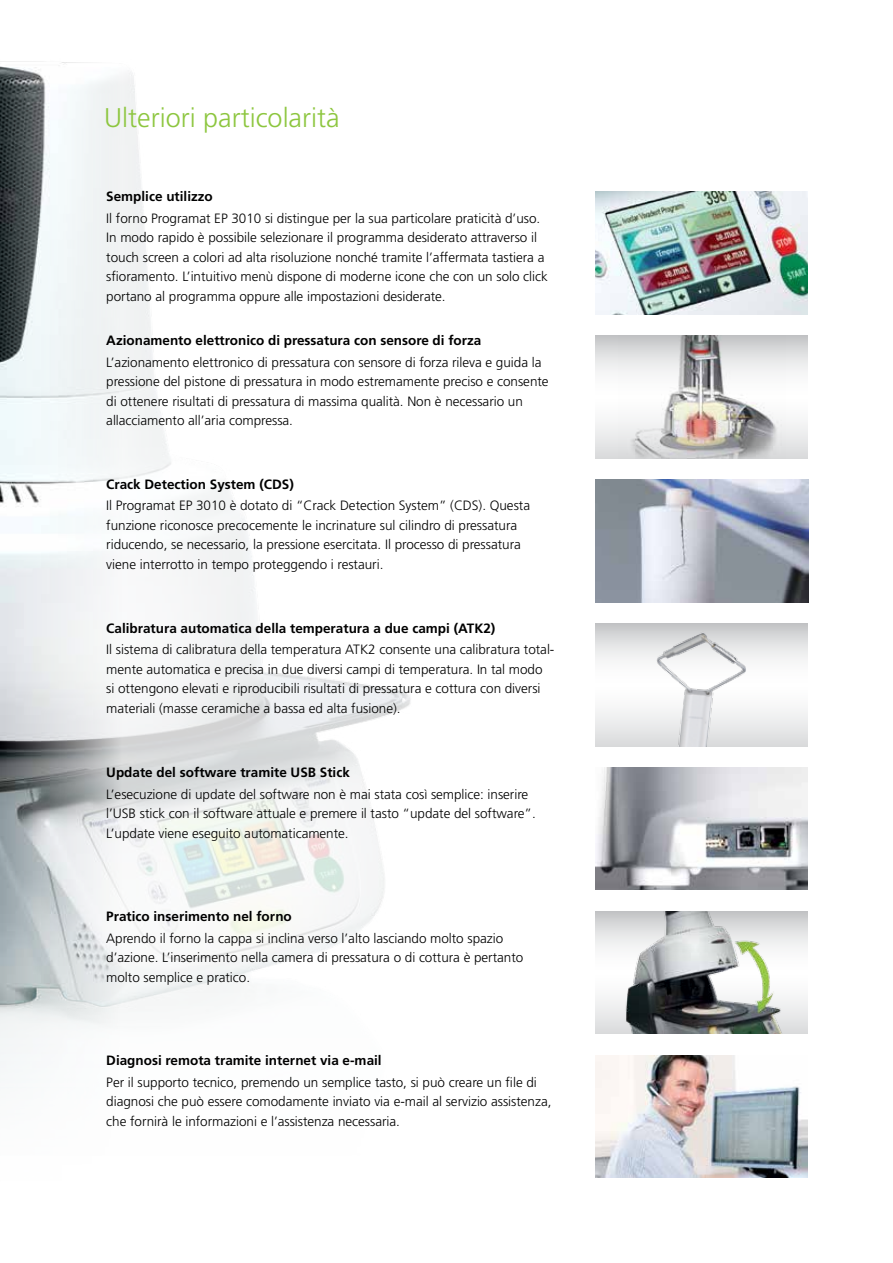
<style>
.page{position:relative;width:893px;height:1263px;background:#fff}
.page>*{position:absolute;margin:0;border:0;box-sizing:border-box;transform-origin:0 0}
.t1{font:300 27px "Frutiger";color:#8dc63f}
.t2{font:300 13.5px/19.5px "Frutiger";letter-spacing:-.005em;color:#000}
.t3{font:700 13.5px "Frutiger";color:#000}
</style>
<div class="page">
<img style="left:0;top:61px;width:737px;height:1011px">
<img style="left:595px;top:1055px;width:213px;height:123px">
<img style="left:595px;top:767px;width:213px;height:123px">
<img style="left:595px;top:191px;width:213px;height:123px">
<img style="left:595px;top:479px;width:213px;height:123px">
<svg style="left:595px;top:911px;width:213px;height:123px"></svg>
<img style="left:615px;top:911px;width:183px;height:123px">
<svg style="left:595px;top:335px;width:213px;height:123px"></svg>
<svg style="left:611px;top:335px;width:184px;height:123px"></svg>
<img style="left:618px;top:335px;width:168px;height:123px">
<svg style="left:595px;top:623px;width:213px;height:123px"></svg>
<img style="left:631px;top:623px;width:141px;height:123px">
<h1 class="t1" style="left:104px;top:102px;width:237px">Ulteriori particolarità</h1>
<p class="t3" style="left:106px;top:189px;width:108px">Semplice utilizzo</p>
<p class="t2" style="left:106px;top:208px;width:443px">Il forno Programat EP 3010 si distingue per la sua particolare praticità d’uso.<br>In modo rapido è possibile selezionare il programma desiderato attraverso il touch screen a colori ad alta risoluzione nonché tramite l’affermata tastiera a sfioramento. L’intuitivo menù dispone di moderne icone che con un solo click portano al programma oppure alle impostazioni desiderate.</p>
<p class="t3" style="left:106px;top:333px;width:377px">Azionamento elettronico di pressatura con sensore di forza</p>
<p class="t2" style="left:106px;top:352px;width:444px">L’azionamento elettronico di pressatura con sensore di forza rileva e guida la pressione del pistone di pressatura in modo estremamente preciso e consente di ottenere risultati di pressatura di massima qualità. Non è necessario un allacciamento all’aria compressa.</p>
<p class="t3" style="left:106px;top:477px;width:189px">Crack Detection System (CDS)</p>
<p class="t2" style="left:106px;top:496px;width:425px">Il Programat EP 3010 è dotato di “Crack Detection System” (CDS). Questa funzione riconosce precocemente le incrinature sul cilindro di pressatura riducendo, se necessario, la pressione esercitata. Il processo di pressatura viene interrotto in tempo proteggendo i restauri.</p>
<p class="t3" style="left:106px;top:620px;width:391px">Calibratura automatica della temperatura a due campi (ATK2)</p>
<p class="t2" style="left:106px;top:640px;width:450px">Il sistema di calibratura della temperatura ATK2 consente una calibratura total&shy;mente automatica e precisa in due diversi campi di temperatura. In tal modo<br>si ottengono elevati e riproducibili risultati di pressatura e cottura con diversi materiali (masse ceramiche a bassa ed alta fusione).</p>
<p class="t3" style="left:106px;top:765px;width:245px">Update del software tramite USB Stick</p>
<p class="t2" style="left:106px;top:784px;width:431px">L’esecuzione di update del software non è mai stata così semplice: inserire l’USB stick con il software attuale e premere il tasto “update del software”.<br>L’update viene eseguito automaticamente.</p>
<p class="t3" style="left:106px;top:909px;width:187px">Pratico inserimento nel forno</p>
<p class="t2" style="left:106px;top:928px;width:419px">Aprendo il forno la cappa si inclina verso l’alto lasciando molto spazio d’azione. L’inserimento nella camera di pressatura o di cottura è pertanto molto semplice e pratico.</p>
<p class="t3" style="left:106px;top:1053px;width:277px">Diagnosi remota tramite internet via e-mail</p>
<p class="t2" style="left:106px;top:1072px;width:447px">Per il supporto tecnico, premendo un semplice tasto, si può creare un file di diagnosi che può essere comodamente inviato via e-mail al servizio assistenza, che fornirà le informazioni e l’assistenza necessaria.</p>
</div>
